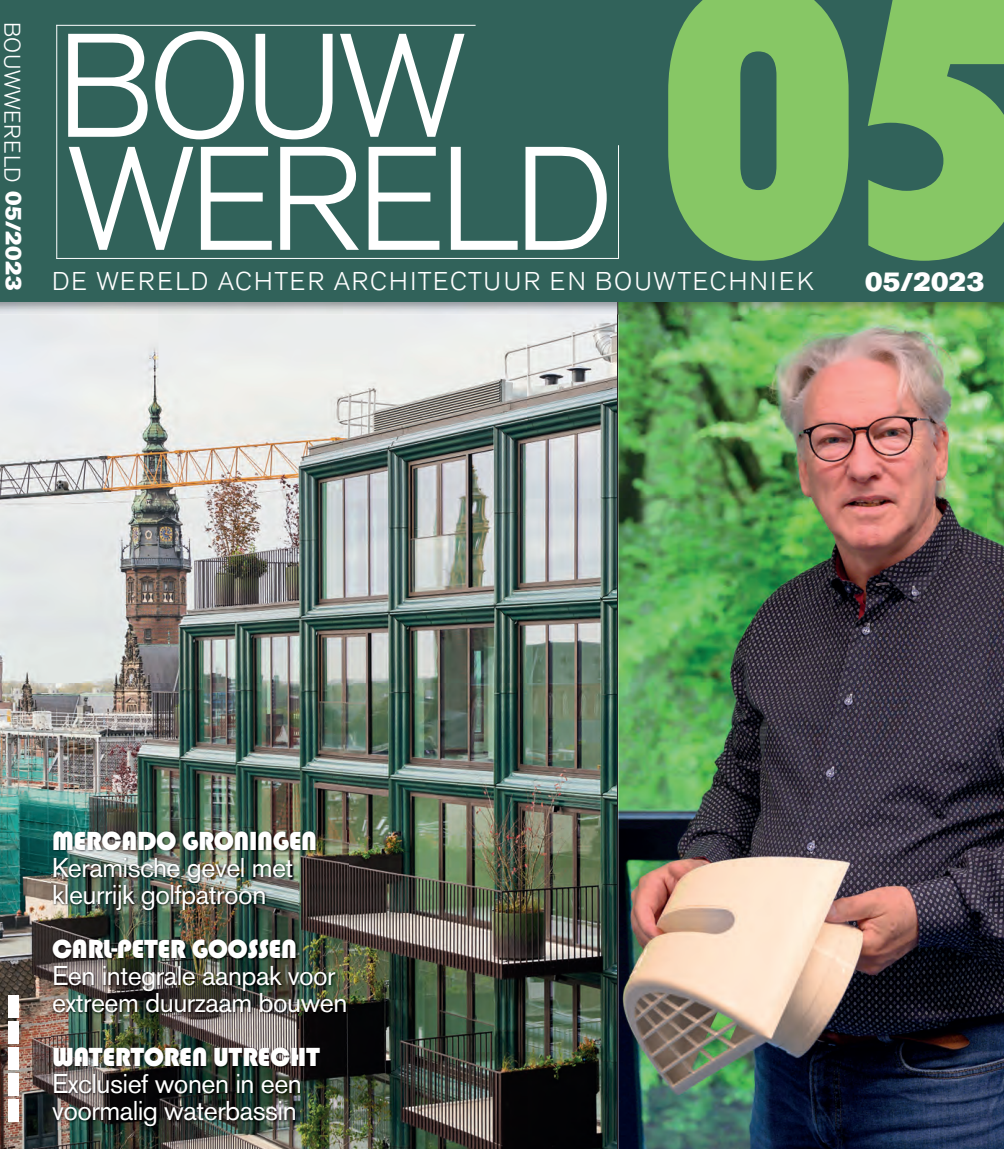
<style>
.page{position:relative;width:1004px;height:1149px;background:#fff}
.page>*{position:absolute;margin:0;border:0;box-sizing:border-box;transform-origin:0 0}
.t1{font:399.45px "Bauhaus 93";color:#87c765;scale:.95 1}
.t2{font:27px/27px "Akzidenz Grotesk BE";letter-spacing:-.02em;color:#fff}
.t3{font:27px "Bauhaus 93";letter-spacing:-.02em;color:#fff}
.t4{font:27px "Akzidenz Grotesk BE Super";letter-spacing:.01em;color:#fff}
.t5{font:300 25.5px "Akzidenz Grotesk BE";letter-spacing:.08em;color:#fff}
.t6{font:300 22.5px "Akzidenz Grotesk BE";letter-spacing:.03em;color:#fff}
.s1{font-family:"Akzidenz Grotesk BE Super";font-weight:400}
.s2{font-family:"Akzidenz Grotesk BE Super";font-weight:400;font-size:21px}
.s3{font-size:25.5px}
</style>
<div class="page">
<img style="left:0;top:314px;width:1003px;height:834px">
<hr style="left:617px;top:294px;width:1px;height:854px;background:#231f20">
<img style="left:0;top:301px;width:617px;height:13px">
<img style="left:618px;top:301px;width:385px;height:13px">
<svg style="left:617px;top:301px;width:1px;height:13px"></svg>
<div style="left:0;top:0;width:1003px;height:301px;background:#31625a"></div>
<div style="left:9px;top:1099px;width:10px;height:22px;background:#fff"></div>
<div style="left:9px;top:1073px;width:10px;height:22px;background:#fff"></div>
<div style="left:9px;top:1047px;width:10px;height:22px;background:#fff"></div>
<div style="left:9px;top:1021px;width:10px;height:22px;background:#fff"></div>
<div style="left:9px;top:995px;width:10px;height:22px;background:#fff"></div>
<img style="left:51px;top:829px;width:297px;height:299px">
<svg style="left:68px;top:34px;width:80px;height:103px"></svg>
<svg style="left:155px;top:31px;width:89px;height:108px"></svg>
<svg style="left:255px;top:34px;width:77px;height:105px"></svg>
<svg style="left:340px;top:34px;width:124px;height:103px"></svg>
<svg style="left:525px;top:147px;width:81px;height:103px"></svg>
<svg style="left:451px;top:147px;width:66px;height:103px"></svg>
<svg style="left:368px;top:147px;width:71px;height:103px"></svg>
<svg style="left:280px;top:147px;width:79px;height:103px"></svg>
<svg style="left:201px;top:147px;width:71px;height:103px"></svg>
<svg style="left:69px;top:147px;width:124px;height:103px"></svg>
<hr style="left:56px;top:25px;width:419px;height:1px;background:#fff">
<hr style="left:56px;top:258px;width:562px;height:1px;background:#fff">
<hr style="left:56px;top:25px;width:1px;height:234px;background:#fff">
<hr style="left:618px;top:145px;width:1px;height:114px;background:#fff">
<p class="t6" style="left:25px;top:22px;width:270px;rotate:90deg">BOUWWERELD <span class="s1">05</span><span class="s2">/</span><span class="s1">2023</span></p>
<h1 class="t1" style="left:650px;top:-105px;width:423px">05</h1>
<p class="t4" style="left:865px;top:266px;width:121px">05<span class="s3">/</span>2023</p>
<p class="t5" style="left:52px;top:267px;width:763px">DE WERELD ACHTER ARCHITECTUUR EN BOUWTECHNIEK</p>
<p class="t3" style="left:52px;top:825px;width:266px">MERCADO GRONINGEN</p>
<p class="t2" style="left:52px;top:853px;width:243px">Keramische gevel met kleurrijk golfpatroon</p>
<p class="t3" style="left:52px;top:933px;width:246px">CARL-PETER GOOSSEN</p>
<p class="t2" style="left:52px;top:961px;width:297px">Een integrale aanpak voor extreem duurzaam bouwen</p>
<p class="t3" style="left:52px;top:1041px;width:269px">WATERTOREN UTRECHT</p>
<p class="t2" style="left:52px;top:1069px;width:251px">Exclusief wonen in een voormalig waterbassin</p>
</div>
